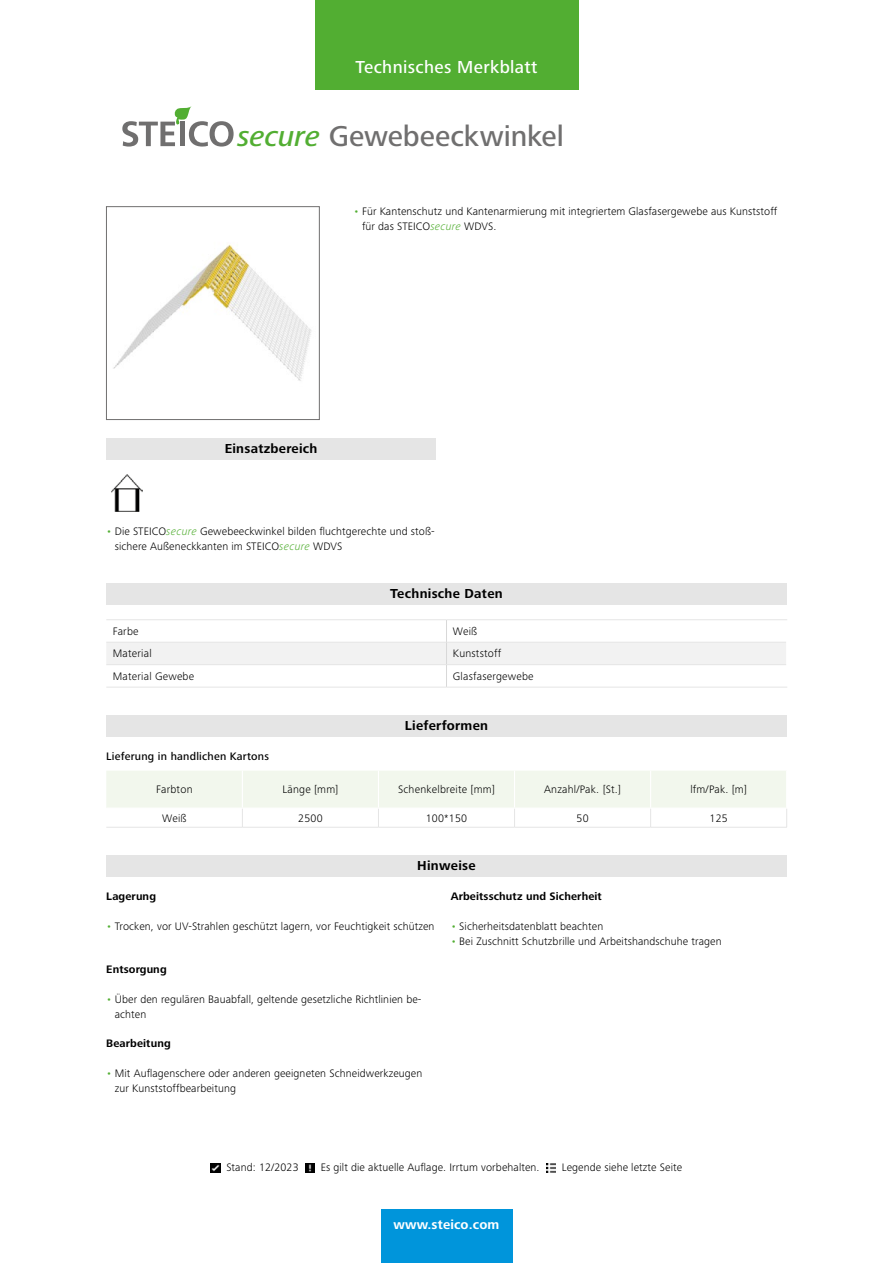
<style>
.page{position:relative;width:893px;height:1263px;background:#fff}
.page>*{position:absolute;margin:0;border:0;box-sizing:border-box;transform-origin:0 0}
.t1{font:500 29.7px "Frutiger Next LTW1 G";color:#706f6f}
.t2{font:500 18px "Frutiger Next LTW1 G";letter-spacing:.02em;color:#fff}
.t3{font:700 13.5px "Frutiger Next LTW1 G";letter-spacing:.02em;color:#000}
.t4{font:700 13.5px "Frutiger Next LTW1 G";letter-spacing:.01em;color:#fff}
.t5{font:300 11.25px/15px "Frutiger Next LTW1 G";letter-spacing:.01em;color:#000}
.t6{font:700 11.25px "Frutiger Next LTW1 G";letter-spacing:.01em;color:#000}
.t7{font:500 11.25px "Frutiger Next LTW1 G";letter-spacing:.02em;color:#000}
.s1{font-style:italic;color:#52ae32}
.s2{color:#52ae32}
</style>
<div class="page">
<svg style="left:122px;top:106px;width:112px;height:41px"></svg>
<img style="left:113px;top:244px;width:199px;height:137px">
<div style="left:106px;top:206px;width:213px;height:214px;border:1px solid #706f6f"></div>
<div style="left:106px;top:438px;width:330px;height:21px;background:#e5e5e5"></div>
<img style="left:112px;top:474px;width:31px;height:38px">
<div style="left:106px;top:583px;width:681px;height:22px;background:#e5e5e5"></div>
<svg style="left:106px;top:620px;width:680px;height:67px"></svg>
<hr style="left:106px;top:619px;width:340px;height:1px;background:#e5e5e5">
<hr style="left:446px;top:619px;width:341px;height:1px;background:#e5e5e5">
<hr style="left:106px;top:687px;width:340px;height:1px;background:#e5e5e5">
<hr style="left:446px;top:687px;width:341px;height:1px;background:#e5e5e5">
<div style="left:106px;top:715px;width:681px;height:22px;background:#e5e5e5"></div>
<svg style="left:106px;top:771px;width:681px;height:56px"></svg>
<hr style="left:106px;top:827px;width:136px;height:1px;background:#e5e5e5">
<hr style="left:242px;top:827px;width:136px;height:1px;background:#e5e5e5">
<hr style="left:378px;top:827px;width:137px;height:1px;background:#e5e5e5">
<hr style="left:515px;top:827px;width:136px;height:1px;background:#e5e5e5">
<hr style="left:651px;top:827px;width:136px;height:1px;background:#e5e5e5">
<div style="left:106px;top:855px;width:681px;height:22px;background:#e5e5e5"></div>
<div style="left:315px;top:0;width:263px;height:89px;background:#52ae32"></div>
<div style="left:381px;top:1210px;width:131px;height:53px;background:#0095db"></div>
<svg style="left:211px;top:1163px;width:9px;height:9px"></svg>
<svg style="left:305px;top:1163px;width:9px;height:9px"></svg>
<svg style="left:546px;top:1163px;width:9px;height:9px"></svg>
<h2 class="t2" style="left:355px;top:56px;width:184px">Technisches Merkblatt</h2>
<h1 class="t1" style="left:237px;top:119px;width:328px"><span class="s1">secure</span> Gewebeeckwinkel</h1>
<p class="t5" style="left:362px;top:203px;width:417px;text-indent:-9px"><span class="s2">•</span> Für Kantenschutz und Kantenarmierung mit integriertem Glasfasergewebe aus Kunststoff für das STEICO<span class="s1">secure</span> WDVS.</p>
<p class="t3" style="left:225px;top:441px;width:94px">Einsatzbereich</p>
<p class="t5" style="left:115px;top:524px;width:321px;text-indent:-9px"><span class="s2">•</span> Die STEICO<span class="s1">secure</span> Gewebeeckwinkel bilden fluchtgerechte und stoß&shy;sichere Außeneckkanten im STEICO<span class="s1">secure</span> WDVS</p>
<p class="t3" style="left:390px;top:586px;width:114px">Technische Daten</p>
<p class="t5" style="left:113px;top:624px;width:27px">Farbe</p>
<p class="t5" style="left:453px;top:624px;width:26px">Weiß</p>
<p class="t5" style="left:113px;top:646px;width:40px">Material</p>
<p class="t5" style="left:453px;top:646px;width:50px">Kunststoff</p>
<p class="t5" style="left:113px;top:669px;width:83px">Material Gewebe</p>
<p class="t5" style="left:453px;top:669px;width:82px">Glasfasergewebe</p>
<p class="t3" style="left:405px;top:718px;width:85px">Lieferformen</p>
<p class="t7" style="left:106px;top:749px;width:164px">Lieferung in handlichen Kartons</p>
<p class="t5" style="left:156px;top:782px;width:38px">Farbton</p>
<p class="t5" style="left:282px;top:782px;width:58px">Länge [mm]</p>
<p class="t5" style="left:398px;top:782px;width:98px">Schenkelbreite [mm]</p>
<p class="t5" style="left:544px;top:782px;width:78px">Anzahl/Pak. [St.]</p>
<p class="t5" style="left:690px;top:782px;width:58px">lfm/Pak. [m]</p>
<p class="t5" style="left:162px;top:810px;width:26px">Weiß</p>
<p class="t5" style="left:298px;top:810px;width:26px">2500</p>
<p class="t5" style="left:426px;top:810px;width:43px">100*150</p>
<p class="t5" style="left:576px;top:810px;width:14px">50</p>
<p class="t5" style="left:709px;top:810px;width:20px">125</p>
<p class="t3" style="left:417px;top:858px;width:60px">Hinweise</p>
<p class="t6" style="left:106px;top:890px;width:51px">Lagerung</p>
<p class="t5" style="left:106px;top:918px;width:330px"><span class="s2">•</span> Trocken, vor UV-Strahlen geschützt lagern, vor Feuchtigkeit schützen</p>
<p class="t6" style="left:106px;top:963px;width:62px">Entsorgung</p>
<p class="t5" style="left:115px;top:992px;width:308px;text-indent:-9px"><span class="s2">•</span> Über den regulären Bauabfall, geltende gesetzliche Richtlinien be&shy;achten</p>
<p class="t6" style="left:106px;top:1036px;width:66px">Bearbeitung</p>
<p class="t5" style="left:115px;top:1065px;width:309px;text-indent:-9px"><span class="s2">•</span> Mit Auflagenschere oder anderen geeigneten Schneidwerkzeugen zur Kunststoffbearbeitung</p>
<p class="t6" style="left:451px;top:890px;width:153px">Arbeitsschutz und Sicherheit</p>
<p class="t5" style="left:451px;top:918px;width:154px"><span class="s2">•</span> Sicherheitsdatenblatt beachten</p>
<p class="t5" style="left:451px;top:933px;width:272px"><span class="s2">•</span> Bei Zuschnitt Schutzbrille und Arbeitshandschuhe tragen</p>
<p class="t5" style="left:226px;top:1160px;width:74px">Stand: 12/2023</p>
<p class="t5" style="left:321px;top:1160px;width:220px">Es gilt die aktuelle Auflage. Irrtum vorbehalten.</p>
<p class="t5" style="left:562px;top:1160px;width:122px">Legende siehe letzte Seite</p>
<p class="t4" style="left:394px;top:1217px;width:107px">www.steico.com</p>
</div>
